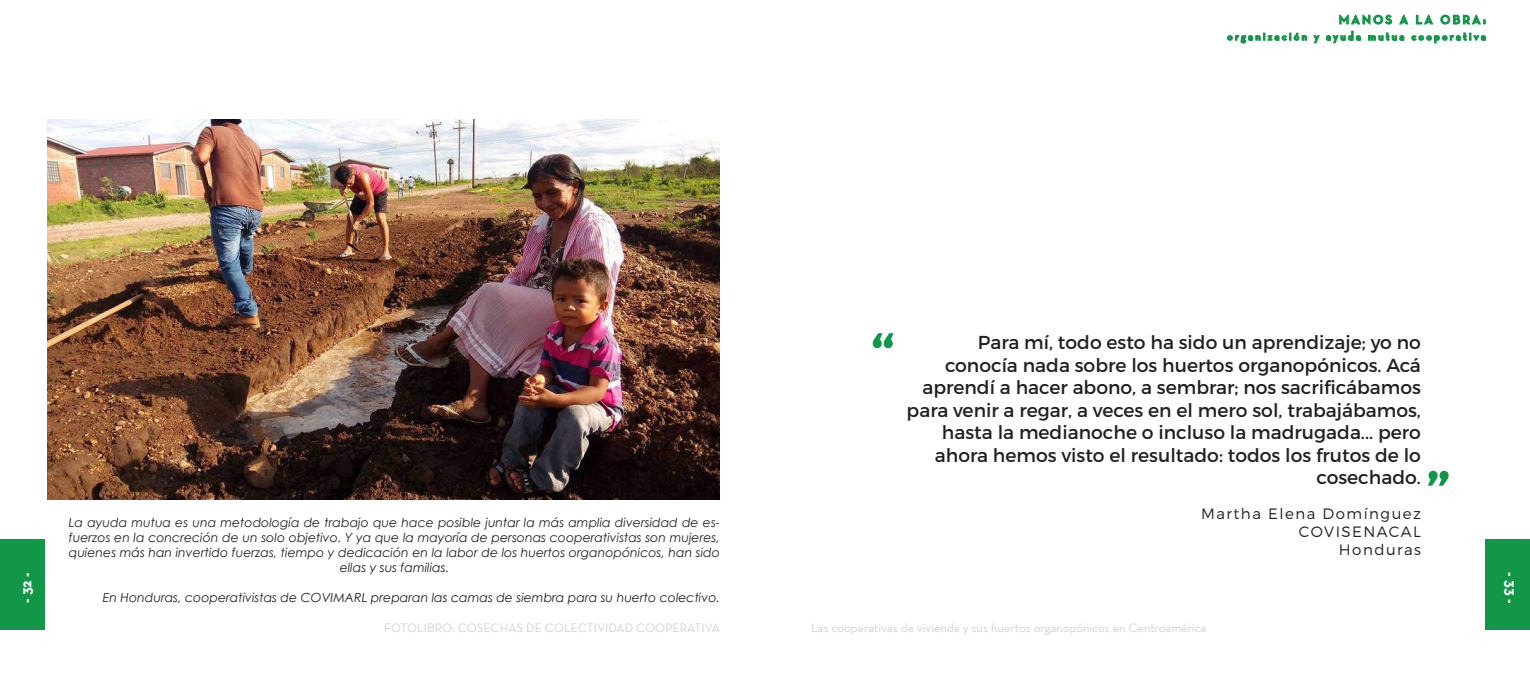
<style>
.page{position:relative;width:1530px;height:675px;background:#fff}
.page>*{position:absolute;margin:0;border:0;box-sizing:border-box;transform-origin:0 0}
.t1{font:73.75px "Montserrat";color:#119747}
.t2{font:18.75px/22.5px "Montserrat";color:#231f20;text-align:right}
.t3{font:300 15px/18px "Montserrat";letter-spacing:.1em;color:#231f20;text-align:right}
.t4{font:700 15px "Neutra Text";color:#fff}
.t5{font:italic 12.5px/15px "Century Gothic";color:#231f20;text-align:center}
.t6{font:12.5px "Neutra Text";color:#d1d2d4}
</style>
<div class="page">
<div style="left:0;top:539px;width:45px;height:91px;background:#119747"></div>
<svg style="left:1227px;top:14px;width:259px;height:30px"></svg>
<div style="left:1485px;top:540px;width:45px;height:90px;background:#119747"></div>
<img style="left:47px;top:119px;width:673px;height:381px">
<h1 class="t1" style="left:870px;top:314px;width:23px">“</h1>
<p class="t2" style="left:907px;top:331px;width:516px">Para mí, todo esto ha sido un aprendizaje; yo no conocía nada sobre los huertos organopónicos. Acá aprendí a hacer abono, a sembrar; nos sacrificábamos para venir a regar, a veces en el mero sol, trabajábamos, hasta la medianoche o incluso la madrugada... pero ahora hemos visto el resultado: todos los frutos de lo cosechado.</p>
<p class="t3" style="left:1201px;top:504px;width:221px">Martha Elena Domínguez<br>COVISENACAL<br>Honduras</p>
<h1 class="t1" style="left:1425px;top:451px;width:26px">”</h1>
<p class="t5" style="left:69px;top:514px;width:653px">La ayuda mutua es una metodología de trabajo que hace posible juntar la más amplia diversidad de es&shy;fuerzos en la concreción de un solo objetivo. Y ya que la mayoría de personas cooperativistas son mujeres, quienes más han invertido fuerzas, tiempo y dedicación en la labor de los huertos organopónicos, han sido ellas y sus familias.</p>
<p class="t5" style="left:103px;top:589px;width:619px">En Honduras, cooperativistas de COVIMARL preparan las camas de siembra para su huerto colectivo.</p>
<p class="t4" style="left:17px;top:603px;width:32px;rotate:-90deg">- 32 -</p>
<p class="t4" style="left:1520px;top:572px;width:33px;rotate:90deg">- 33 -</p>
<p class="t6" style="left:384px;top:621px;width:337px">FOTOLIBRO: COSECHAS DE COLECTIVIDAD COOPERATIVA</p>
<p class="t6" style="left:811px;top:621px;width:397px">Las cooperativas de vivienda y sus huertos organopónicos en Centroamérica</p>
</div>
